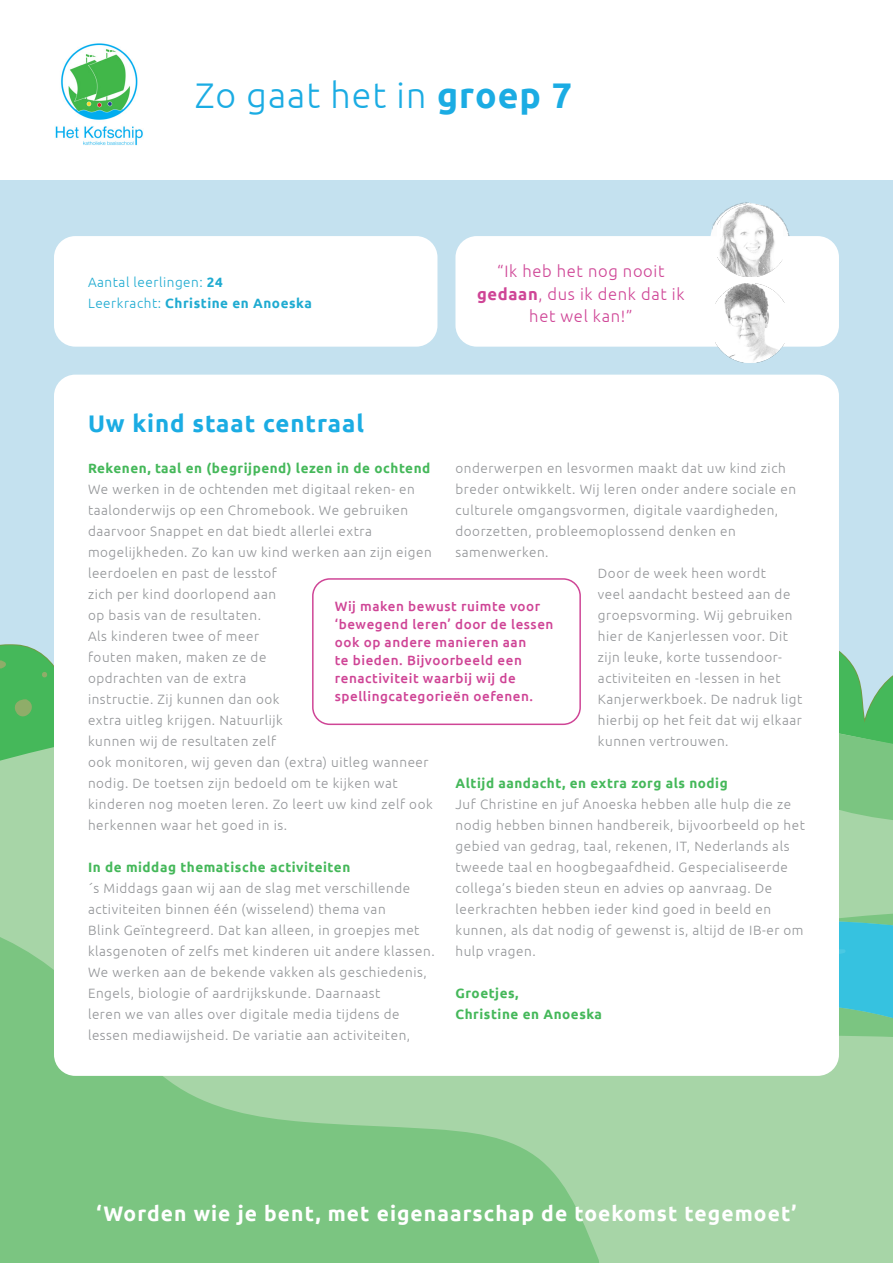
<style>
.page{position:relative;width:893px;height:1263px;background:#fff}
.page>*{position:absolute;margin:0;border:0;box-sizing:border-box;transform-origin:0 0}
.t1{font:300 35.7px "Ubuntu";letter-spacing:.03em;color:#1bace3}
.t2{font:700 24px "Ubuntu";letter-spacing:.04em;color:#1bace3}
.t3{font:700 21px "Ubuntu";letter-spacing:.05em;color:#fff}
.t4{font:300 16.5px/22.5px "Ubuntu";letter-spacing:.04em;color:#cf4596;text-align:center}
.t5{font:300 13.5px/21px "Ubuntu";letter-spacing:.04em;color:#939598}
.t6{font:500 13.5px/18px "Ubuntu";letter-spacing:.04em;color:#cf4596}
.t7{font:700 13.5px/21px "Ubuntu";letter-spacing:.04em;color:#45b85a}
.t8{font:300 13.5px/21px "Ubuntu";letter-spacing:.04em;color:#1fabd1}
.s1{font-weight:700}
</style>
<div class="page">
<div style="left:0;top:181px;width:893px;height:1082px;background:#c4e1ef"></div>
<svg style="left:0;top:644px;width:893px;height:50px;fill:#45b85a"></svg>
<svg style="left:0;top:694px;width:893px;height:214px;background:#8ccc91"></svg>
<svg style="left:0;top:908px;width:229px;height:355px;background:#7ec683"></svg>
<svg style="left:229px;top:699px;width:664px;height:564px;background:#92ce9a"></svg>
<svg style="left:839px;top:946px;width:7px;height:17px"></svg>
<img style="left:55px;top:43px;width:88px;height:103px">
<img style="left:710px;top:202px;width:80px;height:34px">
<div style="left:54px;top:375px;width:785px;height:567px;background:#fff;border-radius:21px"></div>
<div style="left:54px;top:428px;width:785px;height:648px;background:#fff;border-radius:21px"></div>
<div style="left:54px;top:236px;width:383px;height:111px;background:#fff;border-radius:21px"></div>
<div style="left:455px;top:236px;width:384px;height:111px;background:#fff;border-radius:21px"></div>
<div style="left:312px;top:578px;width:269px;height:147px;border:2px solid #cf4596;border-radius:17px"></div>
<img style="left:718px;top:204px;width:64px;height:72px">
<img style="left:715px;top:284px;width:69px;height:78px">
<h1 class="t1" style="left:195px;top:75px;width:379px">Zo gaat het in <span class="s1">groep 7</span></h1>
<p class="t8" style="left:88px;top:271px;width:225px">Aantal leerlingen: <span class="s1">24<br></span>Leerkracht: <span class="s1">Christine en Anoeska</span></p>
<h2 class="t2" style="left:88px;top:409px;width:277px">Uw kind staat centraal</h2>
<p class="t4" style="left:477px;top:260px;width:209px">“Ik heb het nog nooit <span class="s1">gedaan</span>, dus ik denk dat ik het wel kan!”</p>
<p class="t7" style="left:88px;top:457px;width:344px">Rekenen, taal en (begrijpend) lezen in de ochtend</p>
<p class="t5" style="left:88px;top:478px;width:346px">We werken in de ochtenden met digitaal reken- en taalonderwijs op een Chromebook. We gebruiken daarvoor Snappet en dat biedt allerlei extra mogelijkheden. Zo kan uw kind werken aan zijn eigen leerdoelen en past de lesstof<br>zich per kind doorlopend aan<br>op basis van de resultaten.<br>Als kinderen twee of meer<br>fouten maken, maken ze de<br>opdrachten van de extra<br>instructie. Zij kunnen dan ook<br>extra uitleg krijgen. Natuurlijk<br>kunnen wij de resultaten zelf<br>ook monitoren, wij geven dan (extra) uitleg wanneer nodig. De toetsen zijn bedoeld om te kijken wat kinderen nog moeten leren. Zo leert uw kind zelf ook herkennen waar het goed in is.</p>
<p class="t7" style="left:88px;top:856px;width:264px">In de middag thematische activiteiten</p>
<p class="t5" style="left:88px;top:877px;width:348px">´s Middags gaan wij aan de slag met verschillende activiteiten binnen één (wisselend) thema van<br>Blink Geïntegreerd. Dat kan alleen, in groepjes met klasgenoten of zelfs met kinderen uit andere klassen.<br>We werken aan de bekende vakken als geschiedenis, Engels, biologie of aardrijkskunde. Daarnaast<br>leren we van alles over digitale media tijdens de lessen mediawijsheid. De variatie aan activiteiten,</p>
<p class="t5" style="left:455px;top:457px;width:332px">onderwerpen en lesvormen maakt dat uw kind zich</p>
<p class="t5" style="left:455px;top:478px;width:342px">breder ontwikkelt. Wij leren onder andere sociale en</p>
<p class="t5" style="left:455px;top:499px;width:324px">culturele omgangsvormen, digitale vaardigheden,</p>
<p class="t5" style="left:455px;top:520px;width:282px">doorzetten, probleemoplossend denken en</p>
<p class="t5" style="left:455px;top:541px;width:95px">samenwerken.</p>
<p class="t5" style="left:598px;top:562px;width:170px">Door de week heen wordt</p>
<p class="t5" style="left:598px;top:583px;width:194px">veel aandacht besteed aan de</p>
<p class="t5" style="left:598px;top:604px;width:196px">groepsvorming. Wij gebruiken</p>
<p class="t5" style="left:598px;top:625px;width:192px">hier de Kanjerlessen voor. Dit</p>
<p class="t5" style="left:598px;top:646px;width:185px">zijn leuke, korte tussendoor-</p>
<p class="t5" style="left:598px;top:667px;width:184px">activiteiten en -lessen in het</p>
<p class="t5" style="left:598px;top:688px;width:206px">Kanjerwerkboek. De nadruk ligt</p>
<p class="t5" style="left:598px;top:709px;width:205px">hierbij op het feit dat wij elkaar</p>
<p class="t5" style="left:598px;top:730px;width:132px">kunnen vertrouwen.</p>
<p class="t7" style="left:455px;top:772px;width:274px">Altijd aandacht, en extra zorg als nodig</p>
<p class="t5" style="left:455px;top:793px;width:351px">Juf Christine en juf Anoeska hebben alle hulp die ze nodig hebben binnen handbereik, bijvoorbeeld op het gebied van gedrag, taal, rekenen, IT, Nederlands als tweede taal en hoogbegaafdheid. Gespecialiseerde collega’s bieden steun en advies op aanvraag. De leerkrachten hebben ieder kind goed in beeld en kunnen, als dat nodig of gewenst is, altijd de IB-er om hulp vragen.</p>
<p class="t7" style="left:455px;top:982px;width:148px">Groetjes,<br>Christine en Anoeska</p>
<p class="t6" style="left:335px;top:597px;width:220px">Wij maken bewust ruimte voor ‘bewegend leren’ door de lessen ook op andere manieren aan<br>te bieden. Bijvoorbeeld een renactiviteit waarbij wij de spellingcategorieën oefenen.</p>
<h3 class="t3" style="left:96px;top:1201px;width:701px">‘Worden wie je bent, met eigenaarschap de toekomst tegemoet’</h3>
</div>
